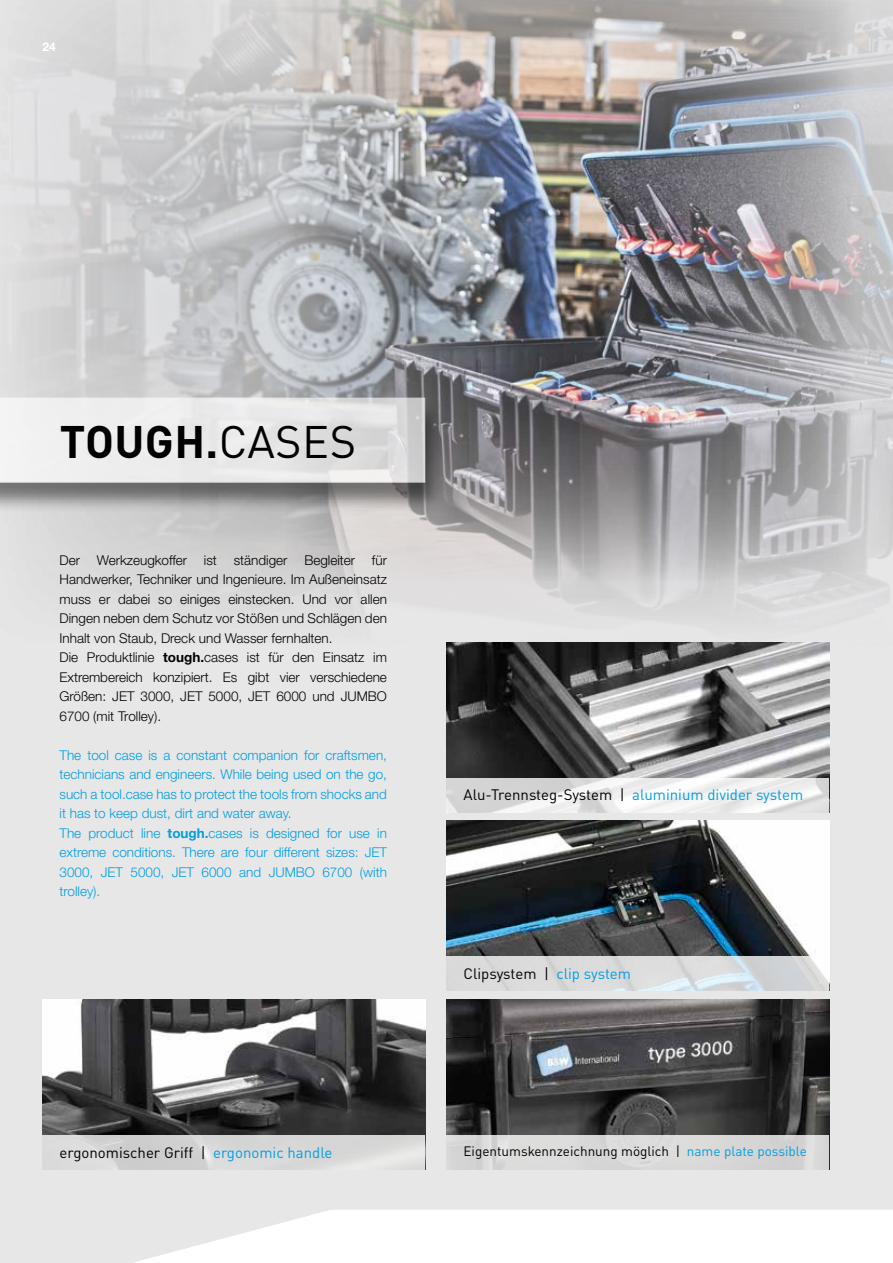
<style>
.page{position:relative;width:893px;height:1263px;background:#e7e7e8}
.page>*{position:absolute;margin:0;border:0;box-sizing:border-box;transform-origin:0 0}
.t1{font:700 45px "DINOT";letter-spacing:.01em;color:#000}
.t2{font:15px "DINOT";color:#000}
.t3{font:15px "DINOT";color:#009ee0}
.t4{font:300 13.5px/19.5px "Helvetica Neue LT Std";color:#000}
.t5{font:300 13.5px/19.5px "Helvetica Neue LT Std";color:#009ee0}
.t6{font:13.5px "DINOT";color:#000}
.t7{font:700 12px "Helvetica Neue LT Std";color:#fff}
.s1{font-weight:400}
.s2{font-weight:700}
.s3{color:#009ee0}
.s4{color:#000}
</style>
<div class="page">
<img style="left:13px;top:0;width:880px;height:648px">
<img style="left:283px;top:0;width:572px;height:583px">
<svg style="left:133px;top:1210px;width:760px;height:53px;background:#fbfbfb"></svg>
<div style="left:0;top:399px;width:445px;height:114px;background:#000;opacity:.75"></div>
<svg style="left:0;top:398px;width:425px;height:85px"></svg>
<img style="left:446px;top:999px;width:383px;height:136px">
<div style="left:446px;top:1135px;width:383px;height:34px;background:#dadad9"></div>
<img style="left:43px;top:999px;width:382px;height:136px">
<div style="left:43px;top:1135px;width:382px;height:34px;background:linear-gradient(to right,#d3d3d3,#dcdddc)"></div>
<img style="left:446px;top:821px;width:383px;height:136px">
<svg style="left:446px;top:957px;width:383px;height:34px;fill:#dbdbdb"></svg>
<img style="left:446px;top:642px;width:383px;height:136px">
<svg style="left:446px;top:778px;width:383px;height:34px"></svg>
<p class="t7" style="left:43px;top:39px;width:15px">24</p>
<h1 class="t1" style="left:60px;top:412px;width:298px">TOUGH.<span class="s1">CASES</span></h1>
<p class="t4" style="left:60px;top:550px;width:329px">Der Werkzeugkoffer ist ständiger Begleiter für Handwerker, Techniker und Ingenieure. Im Außeneinsatz muss er dabei so einiges einstecken. Und vor allen Dingen neben dem Schutz vor Stößen und Schlägen den Inhalt von Staub, Dreck und Wasser fernhalten.<br>Die Produktlinie <span class="s2">tough.</span>cases ist für den Einsatz im Extrembereich konzipiert. Es gibt vier verschiedene Größen: JET 3000, JET 5000, JET 6000 und JUMBO 6700 (mit Trolley).</p>
<p class="t5" style="left:60px;top:745px;width:329px">The tool case is a constant companion for craftsmen, technicians and engineers. While being used on the go, such a tool.case has to protect the tools from shocks and it has to keep dust, dirt and water away.<br>The product line <span class="s2">tough.</span>cases is designed for use in extreme conditions. There are four different sizes: JET 3000, JET 5000, JET 6000 and JUMBO 6700 (with trolley).</p>
<p class="t2" style="left:60px;top:1143px;width:275px">ergonomischer Griff | <span class="s3">ergonomic handle</span></p>
<p class="t3" style="left:463px;top:785px;width:341px"><span class="s4">Alu-Trennsteg-System |</span> aluminium divider system</p>
<p class="t2" style="left:463px;top:964px;width:169px">Clipsystem | <span class="s3">clip system</span></p>
<p class="t6" style="left:463px;top:1143px;width:345px">Eigentumskennzeichnung möglich | <span class="s3">name plate possible</span></p>
</div>
